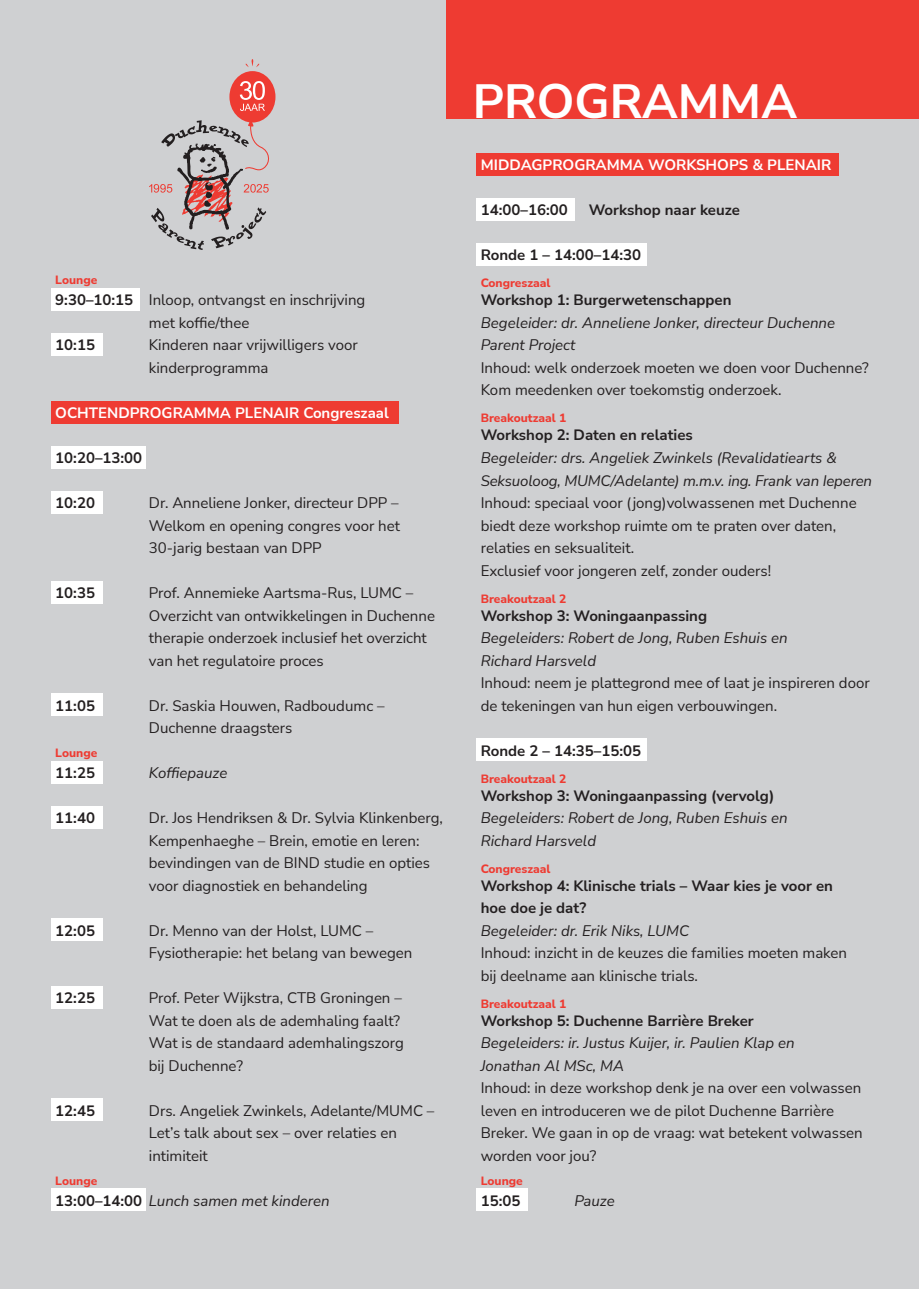
<style>
.page{position:relative;width:919px;height:1289px;background:#fff}
.page>*{position:absolute;margin:0;border:0;box-sizing:border-box;transform-origin:0 0}
.t1{font:700 48px "Nunito Sans";color:#fff}
.t2{font:15px/22.5px "Nunito Sans";color:#231f20}
.t3{font:italic 15px/22.5px "Nunito Sans";color:#231f20}
.t4{font:700 15px/22.5px "Nunito Sans";color:#231f20}
.t5{font:700 15px "Nunito Sans";color:#fff}
.t6{font:800 12px "Nunito Sans";color:#ee3b32}
.s1{font-weight:700}
.s2{font-weight:700;font-style:normal}
</style>
<div class="page">
<div style="left:0;top:0;width:918px;height:1288px;background:#cfd0d2"></div>
<div style="left:476px;top:198px;width:98px;height:23px;background:#fff"></div>
<div style="left:476px;top:153px;width:362px;height:23px;background:#ee3b32"></div>
<div style="left:476px;top:243px;width:171px;height:23px;background:#fff"></div>
<div style="left:476px;top:738px;width:171px;height:23px;background:#fff"></div>
<div style="left:446px;top:0;width:472px;height:118px;background:#ee3b32"></div>
<div style="left:229px;top:71px;width:46px;height:51px;background:#ee3b32;border-radius:50%"></div>
<svg style="left:245px;top:59px;width:15px;height:8px"></svg>
<svg style="left:240px;top:81px;width:25px;height:30px"></svg>
<svg style="left:149px;top:120px;width:120px;height:130px"></svg>
<div style="left:51px;top:333px;width:51px;height:23px;background:#fff"></div>
<div style="left:51px;top:401px;width:347px;height:22px;background:#ee3b32"></div>
<div style="left:51px;top:288px;width:88px;height:23px;background:#fff"></div>
<div style="left:51px;top:446px;width:95px;height:22px;background:#fff"></div>
<div style="left:51px;top:491px;width:51px;height:22px;background:#fff"></div>
<div style="left:51px;top:581px;width:51px;height:22px;background:#fff"></div>
<div style="left:51px;top:761px;width:51px;height:22px;background:#fff"></div>
<div style="left:51px;top:693px;width:51px;height:23px;background:#fff"></div>
<div style="left:51px;top:806px;width:51px;height:22px;background:#fff"></div>
<div style="left:51px;top:1098px;width:51px;height:23px;background:#fff"></div>
<div style="left:51px;top:986px;width:51px;height:22px;background:#fff"></div>
<div style="left:51px;top:918px;width:51px;height:23px;background:#fff"></div>
<div style="left:51px;top:1188px;width:95px;height:23px;background:#fff"></div>
<div style="left:476px;top:1188px;width:51px;height:23px;background:#fff"></div>
<p class="t6" style="left:55px;top:272px;width:44px">Lounge</p>
<p class="t2" style="left:149px;top:288px;width:218px;text-indent:-94px"><span class="s1">9:30–10:15</span> Inloop, ontvangst en inschrijving met koffie/thee</p>
<p class="t4" style="left:55px;top:333px;width:41px">10:15</p>
<p class="t2" style="left:149px;top:333px;width:210px">Kinderen naar vrijwilligers voor kinderprogramma</p>
<p class="t5" style="left:55px;top:402px;width:335px">OCHTENDPROGRAMMA PLENAIR Congreszaal</p>
<p class="t4" style="left:55px;top:446px;width:88px">10:20–13:00</p>
<p class="t4" style="left:55px;top:491px;width:41px">10:20</p>
<p class="t2" style="left:149px;top:491px;width:253px;text-align:justify">Dr. Anneliene Jonker, directeur DPP – Welkom en opening congres voor het 30-jarig bestaan van DPP</p>
<p class="t4" style="left:55px;top:581px;width:41px">10:35</p>
<p class="t2" style="left:149px;top:581px;width:287px">Prof. Annemieke Aartsma-Rus, LUMC – Overzicht van ontwikkelingen in Duchenne therapie onderzoek inclusief het overzicht van het regulatoire proces</p>
<p class="t4" style="left:55px;top:693px;width:41px">11:05</p>
<p class="t2" style="left:149px;top:693px;width:237px">Dr. Saskia Houwen, Radboudumc –<br>Duchenne draagsters</p>
<p class="t6" style="left:55px;top:744px;width:44px">Lounge</p>
<p class="t4" style="left:55px;top:761px;width:41px">11:25</p>
<p class="t3" style="left:149px;top:761px;width:80px">Koffiepauze</p>
<p class="t4" style="left:55px;top:806px;width:41px">11:40</p>
<p class="t2" style="left:149px;top:806px;width:295px">Dr. Jos Hendriksen &amp; Dr. Sylvia Klinkenberg, Kempenhaeghe – Brein, emotie en leren: bevindingen van de BIND studie en opties voor diagnostiek en behandeling</p>
<p class="t4" style="left:55px;top:918px;width:41px">12:05</p>
<p class="t2" style="left:149px;top:918px;width:265px">Dr. Menno van der Holst, LUMC –<br>Fysiotherapie: het belang van bewegen</p>
<p class="t4" style="left:55px;top:986px;width:41px">12:25</p>
<p class="t2" style="left:149px;top:986px;width:256px">Prof. Peter Wijkstra, CTB Groningen –<br>Wat te doen als de ademhaling faalt?<br>Wat is de standaard ademhalingszorg bij Duchenne?</p>
<p class="t4" style="left:55px;top:1098px;width:41px">12:45</p>
<p class="t2" style="left:149px;top:1098px;width:287px">Drs. Angeliek Zwinkels, Adelante/MUMC –<br>Let’s talk about sex – over relaties en intimiteit</p>
<p class="t6" style="left:55px;top:1172px;width:44px">Lounge</p>
<p class="t3" style="left:55px;top:1188px;width:276px"><span class="s2">13:00–14:00</span> Lunch samen met kinderen</p>
<h1 class="t1" style="left:473px;top:68px;width:326px">PROGRAMMA</h1>
<p class="t5" style="left:480px;top:154px;width:352px">MIDDAGPROGRAMMA WORKSHOPS &amp; PLENAIR</p>
<p class="t4" style="left:480px;top:198px;width:88px">14:00–16:00</p>
<p class="t4" style="left:588px;top:198px;width:152px">Workshop naar keuze</p>
<p class="t4" style="left:480px;top:243px;width:162px">Ronde 1 – 14:00–14:30</p>
<p class="t6" style="left:480px;top:275px;width:71px">Congreszaal</p>
<p class="t4" style="left:480px;top:288px;width:252px">Workshop 1: Burgerwetenschappen</p>
<p class="t3" style="left:480px;top:311px;width:356px">Begeleider: dr. Anneliene Jonker, directeur Duchenne<br>Parent Project</p>
<p class="t2" style="left:480px;top:356px;width:389px">Inhoud: welk onderzoek moeten we doen voor Duchenne?<br>Kom meedenken over toekomstig onderzoek.</p>
<p class="t6" style="left:480px;top:410px;width:87px">Breakoutzaal 1</p>
<p class="t4" style="left:480px;top:423px;width:213px">Workshop 2: Daten en relaties</p>
<p class="t3" style="left:480px;top:446px;width:393px">Begeleider: drs. Angeliek Zwinkels (Revalidatiearts &amp;<br>Seksuoloog, MUMC/Adelante) m.m.v. ing. Frank van Ieperen</p>
<p class="t2" style="left:480px;top:491px;width:377px">Inhoud: speciaal voor (jong)volwassenen met Duchenne biedt deze workshop ruimte om te praten over daten, relaties en seksualiteit.<br>Exclusief voor jongeren zelf, zonder ouders!</p>
<p class="t6" style="left:480px;top:590px;width:87px">Breakoutzaal 2</p>
<p class="t4" style="left:480px;top:603px;width:228px">Workshop 3: Woningaanpassing</p>
<p class="t3" style="left:480px;top:626px;width:308px">Begeleiders: Robert de Jong, Ruben Eshuis en<br>Richard Harsveld</p>
<p class="t2" style="left:480px;top:671px;width:390px">Inhoud: neem je plattegrond mee of laat je inspireren door de tekeningen van hun eigen verbouwingen.</p>
<p class="t4" style="left:480px;top:738px;width:162px">Ronde 2 – 14:35–15:05</p>
<p class="t6" style="left:480px;top:770px;width:87px">Breakoutzaal 2</p>
<p class="t4" style="left:480px;top:783px;width:295px">Workshop 3: Woningaanpassing (vervolg)</p>
<p class="t3" style="left:480px;top:806px;width:308px">Begeleiders: Robert de Jong, Ruben Eshuis en<br>Richard Harsveld</p>
<p class="t6" style="left:480px;top:860px;width:71px">Congreszaal</p>
<p class="t4" style="left:480px;top:873px;width:353px">Workshop 4: Klinische trials – Waar kies je voor en hoe doe je dat?</p>
<p class="t3" style="left:480px;top:918px;width:210px">Begeleider: dr. Erik Niks, LUMC</p>
<p class="t2" style="left:480px;top:941px;width:368px">Inhoud: inzicht in de keuzes die families moeten maken bij deelname aan klinische trials.</p>
<p class="t6" style="left:480px;top:995px;width:87px">Breakoutzaal 1</p>
<p class="t4" style="left:480px;top:1008px;width:274px">Workshop 5: Duchenne Barrière Breker</p>
<p class="t3" style="left:480px;top:1031px;width:315px">Begeleiders: ir. Justus Kuijer, ir. Paulien Klap en<br>Jonathan Al MSc, MA</p>
<p class="t2" style="left:480px;top:1076px;width:383px">Inhoud: in deze workshop denk je na over een volwassen leven en introduceren we de pilot Duchenne Barrière Breker. We gaan in op de vraag: wat betekent volwassen worden voor jou?</p>
<p class="t6" style="left:480px;top:1172px;width:44px">Lounge</p>
<p class="t4" style="left:480px;top:1188px;width:41px">15:05</p>
<p class="t3" style="left:574px;top:1188px;width:42px">Pauze</p>
</div>
